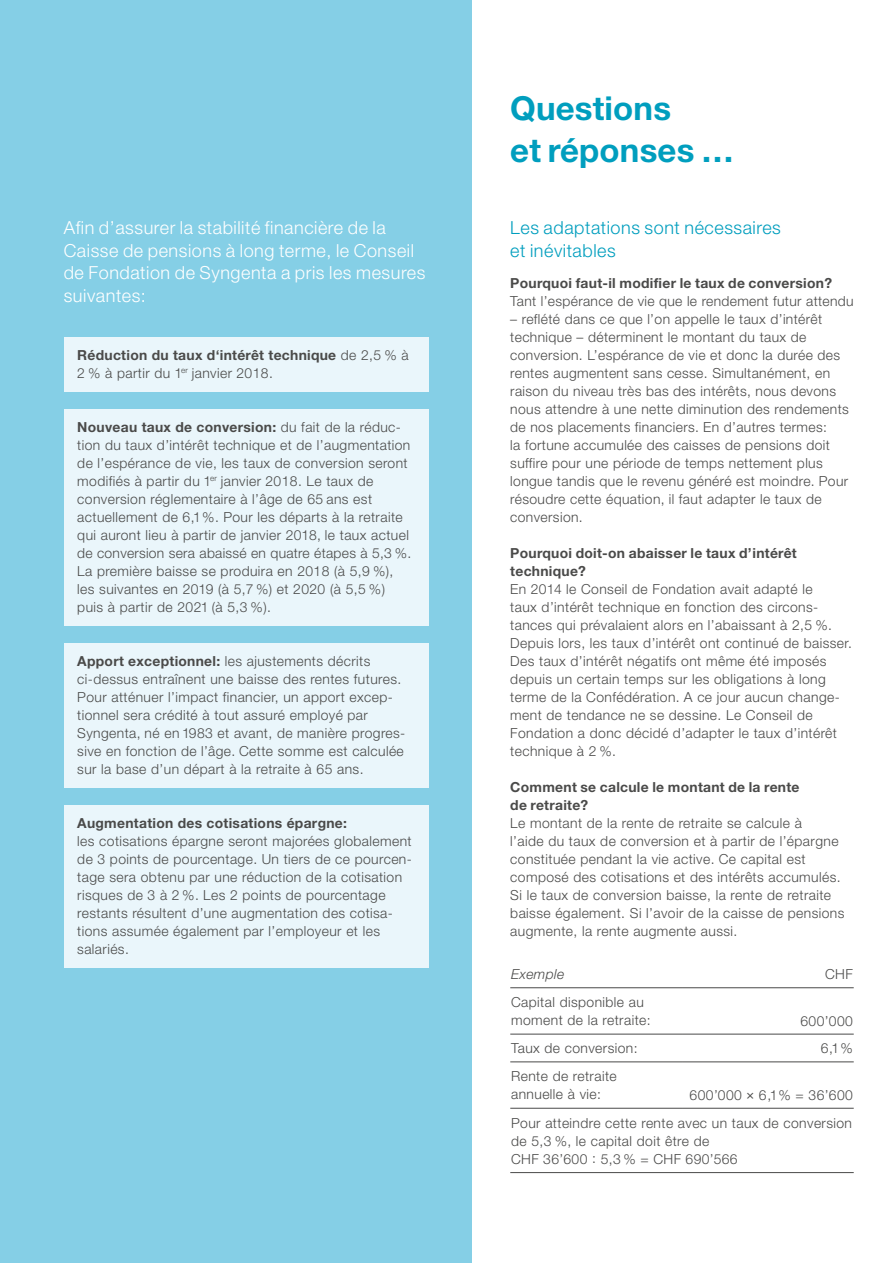
<style>
.page{position:relative;width:893px;height:1263px;background:#fff}
.page>*{position:absolute;margin:0;border:0;box-sizing:border-box;transform-origin:0 0}
.FRONT_fett{font:700 33px "Helvetica Neue LT Std";letter-spacing:.005em;color:#009ebe}
.LEAD_WEISS{font:300 18px/22.5px "Helvetica Neue LT Std";letter-spacing:.03em;color:#fff}
.LEAD_neu{font:300 18px/22.5px "Helvetica Neue LT Std";letter-spacing:.03em;color:#009ebe}
.Interview__Antwort{font:300 13.8px/18px "Helvetica Neue LT Std";letter-spacing:.03em;color:#4a4a49}
.BOXTEXT{font:300 13.8px/18px "Helvetica Neue LT Std";letter-spacing:.03em;color:#4a4a49}
.BODY{font:300 13.8px/18px "Helvetica Neue LT Std";letter-spacing:.03em;color:#4a4a49}
.Interview__Frage{font:700 13.8px/18px "Helvetica Neue LT Std";letter-spacing:.02em;color:#4a4a49}
.BOXTEXT-2{font:700 13.8px/18px "Helvetica Neue LT Std";letter-spacing:.02em;color:#4a4a49}
.BODY-2{font:italic 300 13.8px "Helvetica Neue LT Std";letter-spacing:.03em;color:#4a4a49}
.s1{font-weight:300}
.s2{font-weight:700}
</style>
<div class="page">
<hr style="left:510px;top:1034px;width:172px;height:1px;background:#4a4a49">
<hr style="left:682px;top:1034px;width:172px;height:1px;background:#4a4a49">
<hr style="left:510px;top:1061px;width:172px;height:1px;background:#4a4a49">
<hr style="left:682px;top:1061px;width:172px;height:1px;background:#4a4a49">
<hr style="left:510px;top:987px;width:172px;height:1px;background:#4a4a49">
<hr style="left:682px;top:987px;width:172px;height:1px;background:#4a4a49">
<hr style="left:510px;top:1108px;width:172px;height:1px;background:#4a4a49">
<hr style="left:682px;top:1108px;width:172px;height:1px;background:#4a4a49">
<hr style="left:510px;top:1172px;width:172px;height:1px;background:#4a4a49">
<hr style="left:682px;top:1172px;width:172px;height:1px;background:#4a4a49">
<div style="left:0;top:0;width:471px;height:1263px;background:#85cfe6"></div>
<div style="left:64px;top:337px;width:364px;height:55px;background:#eaf6fb"></div>
<div style="left:64px;top:409px;width:364px;height:217px;background:#eaf6fb"></div>
<div style="left:64px;top:643px;width:364px;height:145px;background:#eaf6fb"></div>
<div style="left:64px;top:805px;width:364px;height:163px;background:#eaf6fb"></div>
<p class="LEAD_WEISS" style="left:64px;top:216px;width:363px">Afin d’assurer la stabilité financière de la Caisse de pensions à long terme, le Conseil de Fondation de Syngenta a pris les mesures suivantes:</p>
<p class="BOXTEXT-2" style="left:77px;top:346px;width:333px">Réduction du taux d‘intérêt technique <span class="s1">de 2,5 % à<br>2 % à partir du 1</span><sup>er</sup> <span class="s1">janvier 2018.</span></p>
<p class="BOXTEXT" style="left:77px;top:418px;width:335px"><span class="s2">Nouveau taux de conversion:</span> du fait de la réduc&shy;tion du taux d’intérêt technique et de l’augmentation de l’espérance de vie, les taux de conversion seront modifiés à partir du 1<sup>er</sup> janvier 2018. Le taux de conversion réglementaire à l’âge de 65 ans est actuellement de 6,1%. Pour les départs à la retraite qui auront lieu à partir de janvier 2018, le taux actuel de conversion sera abaissé en quatre étapes à 5,3 %.<br>La première baisse se produira en 2018 (à 5,9 %), les suivantes en 2019 (à 5,7 %) et 2020 (à 5,5 %) puis à partir de 2021 (à 5,3 %).</p>
<p class="BOXTEXT" style="left:77px;top:652px;width:330px"><span class="s2">Apport exceptionnel:</span> les ajustements décrits ci-dessus entraînent une baisse des rentes futures.<br>Pour atténuer l’impact financier, un apport excep&shy;tionnel sera crédité à tout assuré employé par Syngenta, né en 1983 et avant, de manière progres&shy;sive en fonction de l’âge. Cette somme est calculée sur la base d’un départ à la retraite à 65 ans.</p>
<p class="BOXTEXT" style="left:77px;top:814px;width:336px"><span class="s2">Augmentation des cotisations épargne:<br></span>les cotisations épargne seront majorées globalement de 3 points de pourcentage. Un tiers de ce pourcen&shy;tage sera obtenu par une réduction de la cotisation risques de 3 à 2 %. Les 2 points de pourcentage restants résultent d’une augmentation des cotisa&shy;tions assumée également par l’employeur et les salariés.</p>
<p class="FRONT_fett" style="left:510px;top:88px;width:162px">Questions</p>
<p class="FRONT_fett" style="left:510px;top:130px;width:225px">et réponses …</p>
<p class="LEAD_neu" style="left:510px;top:216px;width:272px">Les adaptations sont nécessaires et inévitables</p>
<p class="Interview__Frage" style="left:510px;top:274px;width:323px">Pourquoi faut-il modifier le taux de conversion?</p>
<p class="Interview__Antwort" style="left:510px;top:292px;width:345px">Tant l’espérance de vie que le rendement futur attendu</p>
<p class="Interview__Antwort" style="left:510px;top:310px;width:340px">– reflété dans ce que l’on appelle le taux d’intérêt technique – déterminent le montant du taux de conversion. L’espérance de vie et donc la durée des rentes augmentent sans cesse. Simultanément, en raison du niveau très bas des intérêts, nous devons nous attendre à une nette diminution des rendements de nos placements financiers. En d’autres termes:<br>la fortune accumulée des caisses de pensions doit suffire pour une période de temps nettement plus longue tandis que le revenu généré est moindre. Pour résoudre cette équation, il faut adapter le taux de conversion.</p>
<p class="Interview__Frage" style="left:510px;top:544px;width:288px">Pourquoi doit-on abaisser le taux d’intérêt technique?</p>
<p class="Interview__Antwort" style="left:510px;top:580px;width:343px">En 2014 le Conseil de Fondation avait adapté le<br>taux d’intérêt technique en fonction des circons&shy;tances qui prévalaient alors en l’abaissant à 2,5 %.<br>Depuis lors, les taux d’intérêt ont continué de baisser.<br>Des taux d’intérêt négatifs ont même été imposés depuis un certain temps sur les obligations à long terme de la Confédération. A ce jour aucun change&shy;ment de tendance ne se dessine. Le Conseil de Fondation a donc décidé d’adapter le taux d’intérêt technique à 2 %.</p>
<p class="Interview__Frage" style="left:510px;top:778px;width:291px">Comment se calcule le montant de la rente de retraite?</p>
<p class="Interview__Antwort" style="left:510px;top:814px;width:336px">Le montant de la rente de retraite se calcule à<br>l’aide du taux de conversion et à partir de l’épargne constituée pendant la vie active. Ce capital est composé des cotisations et des intérêts accumulés.<br>Si le taux de conversion baisse, la rente de retraite baisse également. Si l’avoir de la caisse de pensions augmente, la rente augmente aussi.</p>
<p class="BODY-2" style="left:511px;top:966px;width:55px">Exemple</p>
<p class="BODY" style="left:825px;top:965px;width:29px">CHF</p>
<p class="BODY" style="left:511px;top:993px;width:141px">Capital disponible au moment de la retraite:</p>
<p class="BODY" style="left:800px;top:1011px;width:54px">600’000</p>
<p class="BODY" style="left:511px;top:1039px;width:128px">Taux de conversion:</p>
<p class="BODY" style="left:821px;top:1039px;width:33px">6,1%</p>
<p class="BODY" style="left:511px;top:1067px;width:107px">Rente de retraite annuelle à vie:</p>
<p class="BODY" style="left:690px;top:1085px;width:165px">600’000 6,1% = 36’600</p>
<p class="BODY" style="left:511px;top:1113px;width:342px">Pour atteindre cette rente avec un taux de conversion de 5,3 %, le capital doit être de</p>
<p class="BODY" style="left:511px;top:1149px;width:228px">CHF 36’600 : 5,3 % = CHF 690’566</p>
</div>
